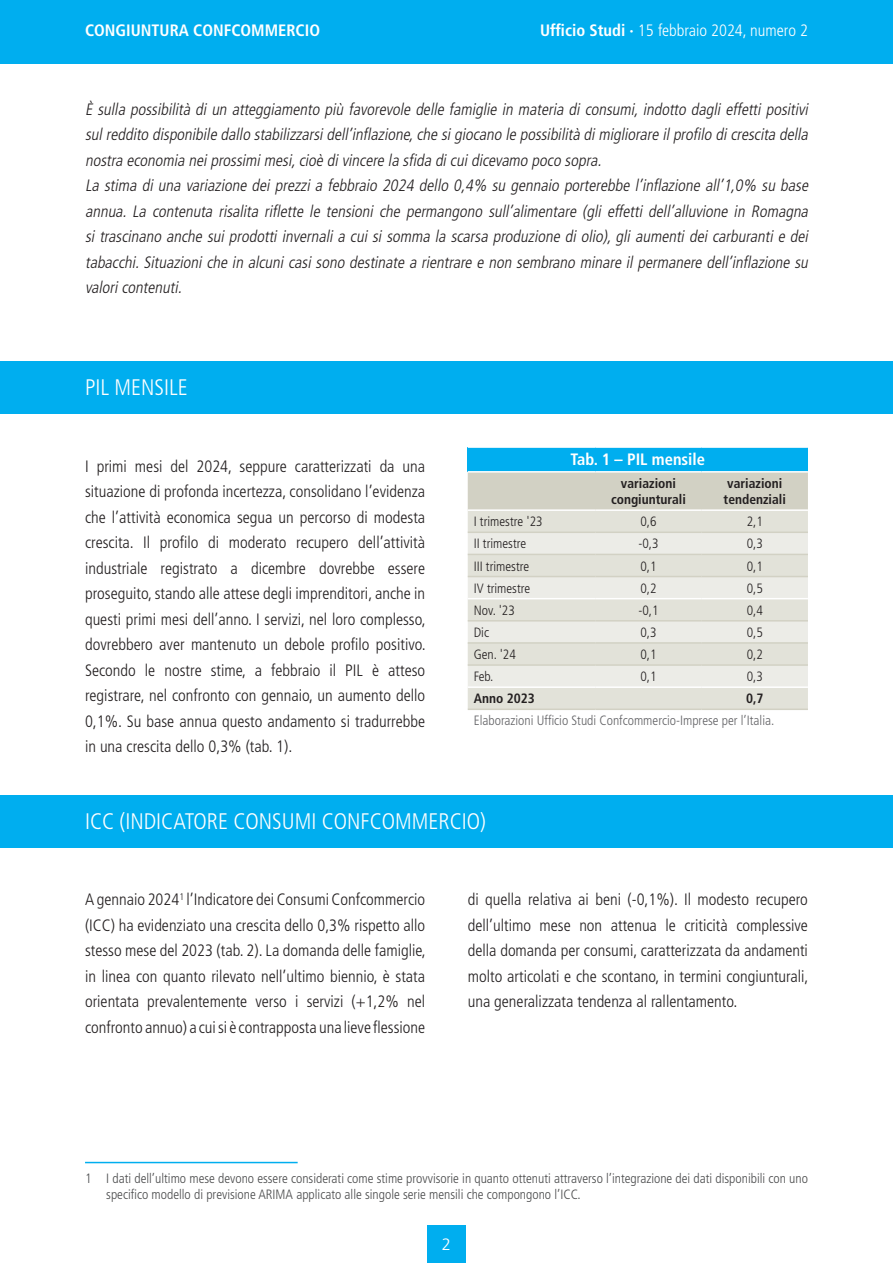
<style>
.page{position:relative;width:893px;height:1263px;background:#fff}
.page>*{position:absolute;margin:0;border:0;box-sizing:border-box;transform-origin:0 0}
.t1{font:300 condensed 22.5px "Frutiger LT Std";color:#fff}
.t2{font:300 condensed 16.5px/25.5px "Frutiger LT Std";color:#231f20;text-align:justify}
.t3{font:italic 300 condensed 16.5px/25.5px "Frutiger LT Std";color:#231f20}
.t4{font:700 condensed 16.5px "Frutiger LT Std";color:#fff}
.t5{font:300 condensed 16.5px "Frutiger LT Std";color:#fff}
.t6{font:300 16.5px "Frutiger LT Std";color:#fff}
.t7{font:300 condensed 13.5px/16.2px "Frutiger LT Std";color:#4b4c4d}
.t8{font:300 condensed 13.5px "Frutiger LT Std";color:#231f20}
.t9{font:300 condensed 13.5px "Frutiger LT Std";color:#636366}
.t10{font:700 condensed 13.5px/16.2px "Frutiger LT Std";color:#231f20;text-align:center}
.s1{font-weight:700}
</style>
<div class="page">
<div style="left:0;top:0;width:893px;height:64px;background:#00aeef"></div>
<div style="left:427px;top:1225px;width:39px;height:38px;background:#00aeef"></div>
<hr style="left:85px;top:1162px;width:213px;height:1px;background:#00aeef">
<div style="left:0;top:361px;width:893px;height:53px;background:#00aeef"></div>
<div style="left:0;top:795px;width:893px;height:52px;background:#00aeef"></div>
<div style="left:468px;top:447px;width:340px;height:25px;background:#00aeef"></div>
<div style="left:468px;top:473px;width:340px;height:36px;background:#d2d1c4"></div>
<div style="left:468px;top:511px;width:340px;height:197px;background:#e2e2d9"></div>
<svg style="left:468px;top:533px;width:340px;height:153px;background:#e7e7e0"></svg>
<hr style="left:468px;top:446px;width:127px;height:2px;background:#fff">
<hr style="left:595px;top:446px;width:107px;height:2px;background:#fff">
<hr style="left:702px;top:446px;width:106px;height:2px;background:#fff">
<hr style="left:468px;top:471px;width:127px;height:2px;background:#fff">
<hr style="left:595px;top:471px;width:107px;height:2px;background:#fff">
<hr style="left:702px;top:471px;width:106px;height:2px;background:#fff">
<hr style="left:468px;top:531px;width:127px;height:2px;background:#d2d1c4">
<hr style="left:595px;top:531px;width:107px;height:2px;background:#d2d1c4">
<hr style="left:702px;top:531px;width:106px;height:2px;background:#d2d1c4">
<hr style="left:468px;top:554px;width:127px;height:1px;background:#d2d1c4">
<hr style="left:595px;top:554px;width:107px;height:1px;background:#d2d1c4">
<hr style="left:702px;top:554px;width:106px;height:1px;background:#d2d1c4">
<hr style="left:468px;top:576px;width:127px;height:1px;background:#d2d1c4">
<hr style="left:595px;top:576px;width:107px;height:1px;background:#d2d1c4">
<hr style="left:702px;top:576px;width:106px;height:1px;background:#d2d1c4">
<hr style="left:468px;top:620px;width:127px;height:1px;background:#d2d1c4">
<hr style="left:595px;top:620px;width:107px;height:1px;background:#d2d1c4">
<hr style="left:702px;top:620px;width:106px;height:1px;background:#d2d1c4">
<hr style="left:468px;top:708px;width:127px;height:2px;background:#d2d1c4">
<hr style="left:595px;top:708px;width:107px;height:2px;background:#d2d1c4">
<hr style="left:702px;top:708px;width:106px;height:2px;background:#d2d1c4">
<hr style="left:468px;top:642px;width:127px;height:2px;background:#d2d1c4">
<hr style="left:595px;top:642px;width:107px;height:2px;background:#d2d1c4">
<hr style="left:702px;top:642px;width:106px;height:2px;background:#d2d1c4">
<hr style="left:468px;top:664px;width:127px;height:2px;background:#d2d1c4">
<hr style="left:595px;top:664px;width:107px;height:2px;background:#d2d1c4">
<hr style="left:702px;top:664px;width:106px;height:2px;background:#d2d1c4">
<hr style="left:468px;top:598px;width:127px;height:1px;background:#fff">
<hr style="left:595px;top:598px;width:107px;height:1px;background:#fff">
<hr style="left:702px;top:598px;width:106px;height:1px;background:#fff">
<hr style="left:468px;top:686px;width:127px;height:2px;background:#fff">
<hr style="left:595px;top:686px;width:107px;height:2px;background:#fff">
<hr style="left:702px;top:686px;width:106px;height:2px;background:#fff">
<p class="t4" style="left:85px;top:20px;width:237px">CONGIUNTURA CONFCOMMERCIO</p>
<p class="t5" style="left:540px;top:21px;width:269px"><span class="s1">Ufficio Studi ·</span> 15 febbraio 2024, numero 2</p>
<p class="t3" style="left:85px;top:97px;width:728px">È sulla possibilità di un atteggiamento più favorevole delle famiglie in materia di consumi, indotto dagli effetti positivi sulreddito disponibile dallo stabilizzarsidell’inflazione,che sigiocano le possibilità dimigliorare ilprofilo dicrescita della nostra economia neiprossimimesi,cioè divincere la sfida dicuidicevamo poco sopra.<br>La stima di una variazione dei prezzi a febbraio 2024 dello 0,4% su gennaio porterebbe l’inflazione all’1,0% su base annua. La contenuta risalita riflette le tensioni che permangono sull’alimentare (gli effetti dell’alluvione in Romagna si trascinano anche sui prodotti invernali a cui si somma la scarsa produzione di olio), gli aumenti dei carburanti e dei tabacchi.Situazioni che in alcuni casi sono destinate a rientrare e non sembrano minare il permanere dell’inflazione su valoricontenuti.</p>
<h1 class="t1" style="left:85px;top:375px;width:104px">PIL MENSILE</h1>
<p class="t2" style="left:85px;top:454px;width:342px">I primi mesi del 2024, seppure caratterizzati da una situazione di profonda incertezza, consolidano l’evidenza che l’attività economica segua un percorso di modesta crescita. Il profilo di moderato recupero dell’attività industriale registrato a dicembre dovrebbe essere proseguito, stando alle attese degli imprenditori, anche in questi primi mesi dell’anno. I servizi, nel loro complesso, dovrebbero aver mantenuto un debole profilo positivo.<br>Secondo le nostre stime, a febbraio il PIL è atteso registrare, nel confronto con gennaio, un aumento dello 0,1%. Su base annua questo andamento si tradurrebbe in una crescita dello 0,3% (tab. 1).</p>
<p class="t4" style="left:571px;top:450px;width:136px">Tab. 1 – PIL mensile</p>
<p class="t10" style="left:611px;top:475px;width:76px">variazioni congiunturali</p>
<p class="t10" style="left:724px;top:475px;width:64px;text-align:left">variazioni tendenziali</p>
<p class="t8" style="left:474px;top:514px;width:70px">I trimestre '23</p>
<p class="t8" style="left:640px;top:514px;width:18px">0,6</p>
<p class="t8" style="left:747px;top:514px;width:18px">2,1</p>
<p class="t8" style="left:474px;top:536px;width:54px">II trimestre</p>
<p class="t8" style="left:638px;top:536px;width:22px">-0,3</p>
<p class="t8" style="left:747px;top:536px;width:18px">0,3</p>
<p class="t8" style="left:474px;top:558px;width:57px">III trimestre</p>
<p class="t8" style="left:640px;top:558px;width:18px">0,1</p>
<p class="t8" style="left:747px;top:558px;width:18px">0,1</p>
<p class="t8" style="left:474px;top:580px;width:58px">IV trimestre</p>
<p class="t8" style="left:640px;top:580px;width:18px">0,2</p>
<p class="t8" style="left:747px;top:580px;width:18px">0,5</p>
<p class="t8" style="left:474px;top:602px;width:43px">Nov. '23</p>
<p class="t8" style="left:638px;top:602px;width:22px">-0,1</p>
<p class="t8" style="left:747px;top:602px;width:18px">0,4</p>
<p class="t8" style="left:474px;top:625px;width:17px">Dic</p>
<p class="t8" style="left:640px;top:625px;width:18px">0,3</p>
<p class="t8" style="left:747px;top:625px;width:18px">0,5</p>
<p class="t8" style="left:474px;top:647px;width:44px">Gen. '24</p>
<p class="t8" style="left:640px;top:647px;width:18px">0,1</p>
<p class="t8" style="left:747px;top:647px;width:18px">0,2</p>
<p class="t8" style="left:474px;top:669px;width:21px">Feb.</p>
<p class="t8" style="left:640px;top:669px;width:18px">0,1</p>
<p class="t8" style="left:747px;top:669px;width:18px">0,3</p>
<p class="t10" style="left:474px;top:690px;width:63px">Anno 2023</p>
<p class="t10" style="left:746px;top:690px;width:19px">0,7</p>
<p class="t9" style="left:474px;top:713px;width:302px">Elaborazioni Ufficio Studi Confcommercio-Imprese per l’Italia.</p>
<h1 class="t1" style="left:85px;top:808px;width:402px">ICC (INDICATORE CONSUMI CONFCOMMERCIO)</h1>
<p class="t2" style="left:85px;top:887px;width:342px">A gennaio 2024<sup>1</sup> l’Indicatore dei Consumi Confcommercio (ICC) ha evidenziato una crescita dello 0,3% rispetto allo stesso mese del 2023 (tab. 2). La domanda delle famiglie, in linea con quanto rilevato nell’ultimo biennio, è stata orientata prevalentemente verso i servizi (+1,2% nel confronto annuo) a cui si è contrapposta una lieve flessione</p>
<p class="t2" style="left:468px;top:887px;width:342px">di quella relativa ai beni (-0,1%). Il modesto recupero dell’ultimo mese non attenua le criticità complessive della domanda per consumi, caratterizzata da andamenti molto articolati e che scontano, in termini congiunturali, una generalizzata tendenza al rallentamento.</p>
<p class="t7" style="left:106px;top:1170px;width:703px;text-indent:-21px">1 I dati dell’ultimo mese devono essere considerati come stime provvisorie in quanto ottenuti attraverso l’integrazione dei dati disponibili con uno specifico modello di previsione ARIMA applicato alle singole serie mensili che compongono l’ICC.</p>
<p class="t6" style="left:442px;top:1235px;width:11px">2</p>
</div>
